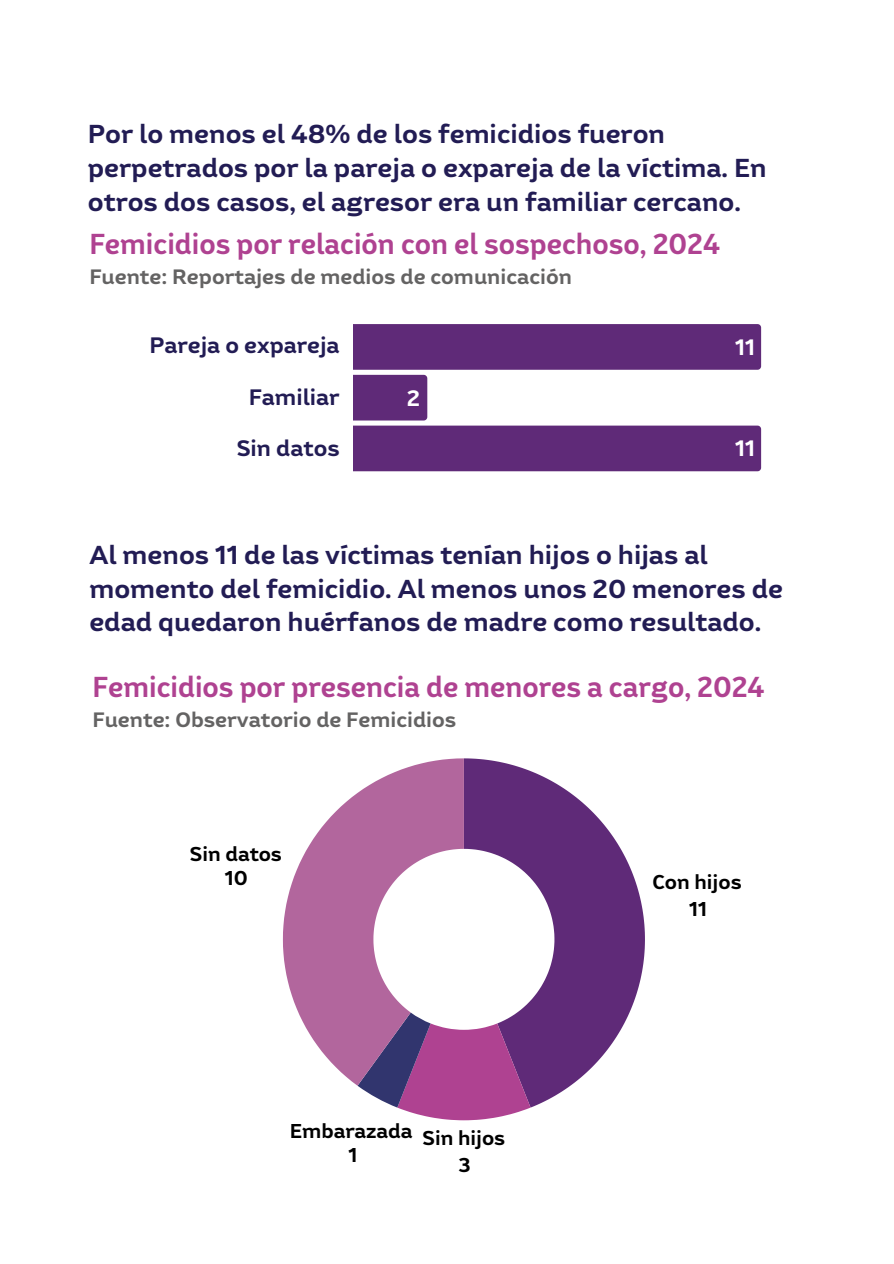
<style>
.page{position:relative;width:894px;height:1264px;background:#fff}
.page>*{position:absolute;margin:0;border:0;box-sizing:border-box;transform-origin:0 0}
.t1{font:700 27px "Bw Helder DEMO W2";color:#af4291}
.t2{font:700 24.3px/33.8px "Bw Helder DEMO W3";color:#221c54}
.t3{font:700 20.85px "Bw Helder DEMO W3";color:#221c54}
.t4{font:700 20.85px "Bw Helder DEMO W3";color:#fff}
.t5{font:700 19.5px "Bw Helder DEMO W3";color:#646363}
.t6{font:700 18.75px/27px "Bw Helder DEMO W3";color:#000;text-align:center}
</style>
<div class="page">
<svg style="left:353px;top:324px;width:407px;height:147px"></svg>
<svg style="left:464px;top:758px;width:180px;height:349px;fill:#5f2a78"></svg>
<svg style="left:357px;top:1012px;width:173px;height:108px"></svg>
<svg style="left:283px;top:758px;width:181px;height:327px;fill:#b2669d"></svg>
<p class="t2" style="left:88px;top:117px;width:680px">Por lo menos el 48% de los femicidios fueron perpetrados por la pareja o expareja de la víctima. En otros dos casos, el agresor era un familiar cercano.</p>
<p class="t1" style="left:89px;top:227px;width:632px">Femicidios por relación con el sospechoso, 2024</p>
<p class="t5" style="left:89px;top:265px;width:484px">Fuente: Reportajes de medios de comunicación</p>
<p class="t3" style="left:150px;top:332px;width:191px">Pareja o expareja</p>
<h1 class="t3" style="left:249px;top:384px;width:92px">Familiar</h1>
<h1 class="t3" style="left:237px;top:435px;width:104px">Sin datos</h1>
<p class="t4" style="left:407px;top:385px;width:15px">2</p>
<p class="t4" style="left:735px;top:334px;width:21px">11</p>
<p class="t4" style="left:735px;top:436px;width:21px">11</p>
<h1 class="t2" style="left:89px;top:537px;width:695px">Al menos 11 de las víctimas tenían hijos o hijas al momento del femicidio. Al menos unos 20 menores de edad quedaron huérfanos de madre como resultado.</h1>
<h1 class="t1" style="left:92px;top:670px;width:673px">Femicidios por presencia de menores a cargo, 2024</h1>
<p class="t5" style="left:92px;top:708px;width:365px">Fuente: Observatorio de Femicidios</p>
<p class="t6" style="left:190px;top:842px;width:93px;line-height:23.2px">Sin datos<br>10</p>
<p class="t6" style="left:290px;top:1119px;width:124px;line-height:23.2px">Embarazada<br>1</p>
<p class="t6" style="left:422px;top:1124px;width:84px">Sin hijos<br>3</p>
<p class="t6" style="left:652px;top:868px;width:91px">Con hijos<br>11</p>
</div>
